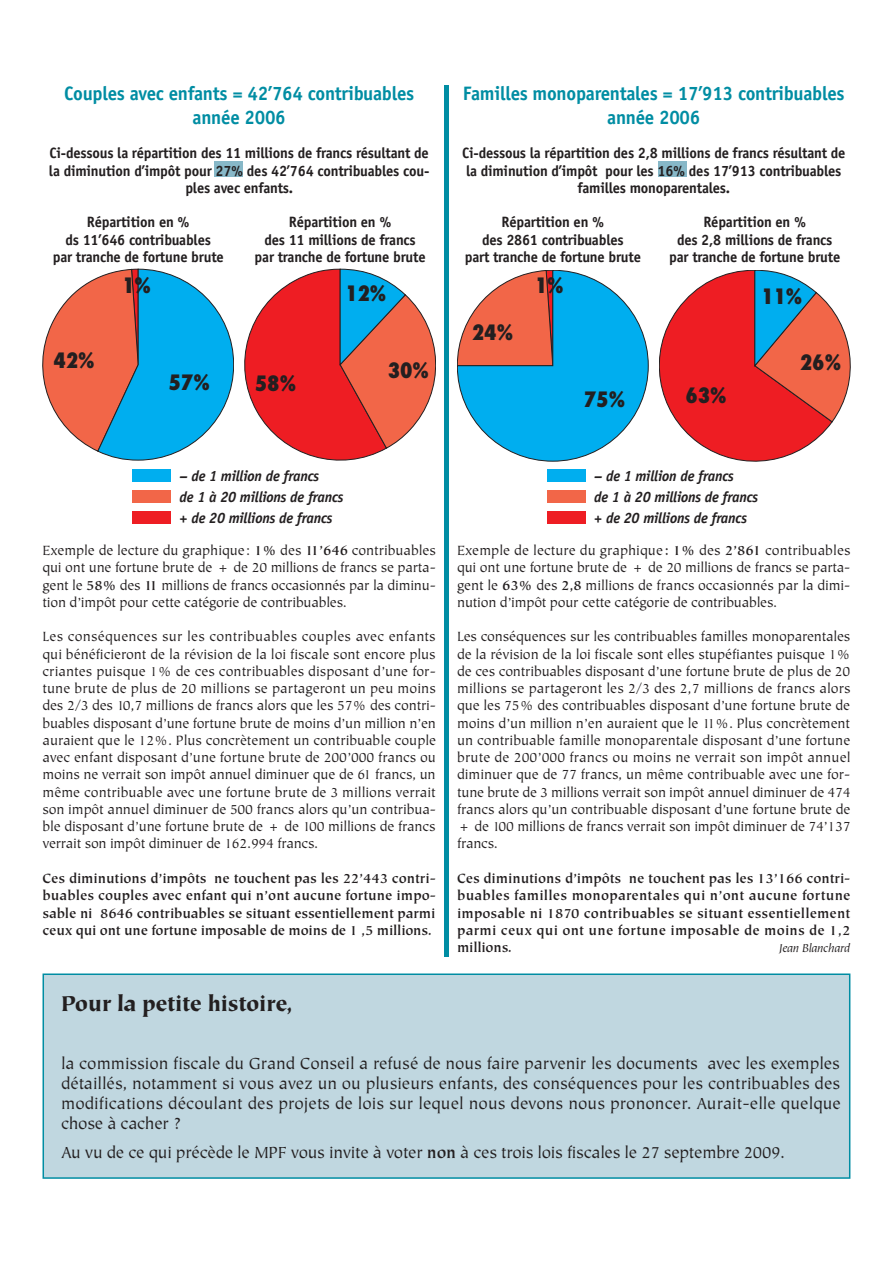
<style>
.page{position:relative;width:893px;height:1263px;background:#fff}
.page>*{position:absolute;margin:0;border:0;box-sizing:border-box;transform-origin:0 0}
.t1{font:900 24px "Tiepolo";letter-spacing:-.015em;color:#231f20}
.t2{font:800 condensed 20.55px "Futura";color:#231f20}
.t3{font:700 19.5px/23.5px "Officina Sans";letter-spacing:-.015em;color:#008da3;text-align:center}
.t4{font:18px/20.2px "Tiepolo";letter-spacing:-.015em;color:#231f20;text-align:justify}
.t5{font:15px/17.2px "Tiepolo";letter-spacing:-.015em;color:#231f20;text-align:justify}
.t6{font:700 15px/17.2px "Officina Sans";letter-spacing:-.015em;color:#231f20;text-align:center}
.t7{font:700 15px/17.2px "Tiepolo";letter-spacing:-.015em;color:#231f20;text-align:justify}
.t8{font:italic 700 15px/21px "Officina Sans";letter-spacing:-.015em;color:#231f20}
.t9{font:italic 12.75px "Tiepolo";letter-spacing:-.015em;color:#231f20}
.s1{font-weight:700}
</style>
<div class="page">
<div style="left:215px;top:162px;width:28px;height:15px;background:#87b8c8"></div>
<div style="left:658px;top:162px;width:28px;height:15px;background:#87b8c8"></div>
<svg style="left:43px;top:269px;width:191px;height:191px"></svg>
<svg style="left:244px;top:269px;width:192px;height:191px"></svg>
<svg style="left:457px;top:270px;width:191px;height:191px"></svg>
<svg style="left:659px;top:270px;width:191px;height:191px"></svg>
<div style="left:43px;top:974px;width:807px;height:204px;background:#c0d7e0"></div>
<div style="left:43px;top:973px;width:807px;height:206px;border:2px solid #008da3"></div>
<div style="left:444px;top:85px;width:5px;height:872px;background:#008da3"></div>
<div style="left:133px;top:469px;width:38px;height:13px;background:#00aeef"></div>
<div style="left:133px;top:490px;width:38px;height:13px;background:#f26648"></div>
<div style="left:133px;top:511px;width:38px;height:13px;background:#ee1d23"></div>
<div style="left:547px;top:469px;width:38px;height:13px;background:#00aeef"></div>
<div style="left:547px;top:490px;width:38px;height:13px;background:#f26648"></div>
<div style="left:547px;top:511px;width:38px;height:13px;background:#ee1d23"></div>
<h3 class="t3" style="left:64px;top:82px;width:352px">Couples avec enfants = 42’764 contribuables année 2006</h3>
<p class="t6" style="left:49px;top:144px;width:382px">Ci-dessous la répartition des 11 millions de francs résultant de la diminution d’impôt pour 27% des 42’764 contribuables cou&shy;ples avec enfants.</p>
<p class="t6" style="left:87px;top:213px;width:104px">Répartition en %</p>
<p class="t6" style="left:289px;top:213px;width:104px">Répartition en %</p>
<p class="t6" style="left:66px;top:231px;width:147px">ds 11’646 contribuables</p>
<p class="t6" style="left:264px;top:231px;width:153px">des 11 millions de francs</p>
<p class="t6" style="left:53px;top:248px;width:173px">par tranche de fortune brute</p>
<p class="t6" style="left:255px;top:248px;width:173px">par tranche de fortune brute</p>
<h3 class="t3" style="left:463px;top:82px;width:383px">Familles monoparentales = 17’913 contribuables année 2006</h3>
<p class="t6" style="left:462px;top:144px;width:385px">Ci-dessous la répartition des 2,8 millions de francs résultant de la diminution d’impôt pour les 16% des 17’913 contribuables familles monoparentales.</p>
<p class="t6" style="left:502px;top:213px;width:104px">Répartition en %</p>
<p class="t6" style="left:703px;top:213px;width:104px">Répartition en %</p>
<p class="t6" style="left:482px;top:231px;width:143px">des 2861 contribuables</p>
<p class="t6" style="left:677px;top:231px;width:157px">des 2,8 millions de francs</p>
<p class="t6" style="left:465px;top:248px;width:178px">part tranche de fortune brute</p>
<p class="t6" style="left:669px;top:248px;width:173px">par tranche de fortune brute</p>
<h2 class="t2" style="left:53px;top:348px;width:43px">42%</h2>
<h2 class="t2" style="left:122px;top:272px;width:30px">1%</h2>
<h2 class="t2" style="left:169px;top:369px;width:43px">57%</h2>
<h2 class="t2" style="left:255px;top:370px;width:43px">58%</h2>
<h2 class="t2" style="left:345px;top:281px;width:43px">12%</h2>
<h2 class="t2" style="left:535px;top:273px;width:30px">1%</h2>
<h2 class="t2" style="left:388px;top:357px;width:43px">30%</h2>
<h2 class="t2" style="left:472px;top:319px;width:43px">24%</h2>
<h2 class="t2" style="left:584px;top:387px;width:43px">75%</h2>
<h2 class="t2" style="left:685px;top:383px;width:43px">63%</h2>
<h2 class="t2" style="left:761px;top:283px;width:43px">11%</h2>
<h2 class="t2" style="left:800px;top:350px;width:43px">26%</h2>
<p class="t8" style="left:180px;top:466px;width:165px">– de 1 million de francs<br>de 1 à 20 millions de francs + de 20 millions de francs</p>
<p class="t8" style="left:594px;top:466px;width:165px">– de 1 million de francs<br>de 1 à 20 millions de francs + de 20 millions de francs</p>
<p class="t5" style="left:42px;top:542px;width:395px">Exemple de lecture du graphique: <span class="s1">1%</span> des <span class="s1">11’646</span> contribuables qui ont une fortune brute de + de 20 millions de francs se parta&shy;gent le <span class="s1">58%</span> des <span class="s1">11</span> millions de francs occasionnés par la diminu&shy;tion d’impôt pour cette catégorie de contribuables.</p>
<p class="t5" style="left:43px;top:629px;width:395px">Les conséquences sur les contribuables couples avec enfants qui bénéficieront de la révision de la loi fiscale sont encore plus criantes puisque 1% de ces contribuables disposant d’une for&shy;tune brute de plus de 20 millions se partageront un peu moins des 2/3 des 10,7 millions de francs alors que les 57% des contri&shy;buables disposant d’une fortune brute de moins d’un million n’en auraient que le 12%. Plus concrètement un contribuable couple avec enfant disposant d’une fortune brute de 200’000 francs ou moins ne verrait son impôt annuel diminuer que de 61 francs, un même contribuable avec une fortune brute de 3 millions verrait son impôt annuel diminuer de 500 francs alors qu’un contribua&shy;ble disposant d’une fortune brute de + de 100 millions de francs verrait son impôt diminuer de 162.994 francs.</p>
<p class="t7" style="left:43px;top:870px;width:395px">Ces diminutions d’impôts ne touchent pas les 22’443 contri&shy;buables couples avec enfant qui n’ont aucune fortune impo&shy;sable ni 8646 contribuables se situant essentiellement parmi ceux qui ont une fortune imposable de moins de 1 ,5 millions.</p>
<p class="t5" style="left:457px;top:542px;width:395px">Exemple de lecture du graphique<span class="s1">: 1%</span> des <span class="s1">2’861</span> contribuables qui ont une fortune brute de + de 20 millions de francs se parta&shy;gent le <span class="s1">63%</span> des <span class="s1">2,8</span> millions de francs occasionnés par la dimi&shy;nution d’impôt pour cette catégorie de contribuables.</p>
<p class="t5" style="left:457px;top:629px;width:395px">Les conséquences sur les contribuables familles monoparentales de la révision de la loi fiscale sont elles stupéfiantes puisque 1% de ces contribuables disposant d’une fortune brute de plus de 20 millions se partageront les 2/3 des 2,7 millions de francs alors que les 75% des contribuables disposant d’une fortune brute de moins d’un million n’en auraient que le 11%. Plus concrètement un contribuable famille monoparentale disposant d’une fortune brute de 200’000 francs ou moins ne verrait son impôt annuel diminuer que de 77 francs, un même contribuable avec une for&shy;tune brute de 3 millions verrait son impôt annuel diminuer de 474 francs alors qu’un contribuable disposant d’une fortune brute de + de 100 millions de francs verrait son impôt diminuer de 74’137 francs.</p>
<p class="t7" style="left:457px;top:870px;width:395px">Ces diminutions d’impôts ne touchent pas les 13’166 contri&shy;buables familles monoparentales qui n’ont aucune fortune imposable ni 1870 contribuables se situant essentiellement parmi ceux qui ont une fortune imposable de moins de 1,2 millions.</p>
<p class="t9" style="left:779px;top:941px;width:72px">Jean Blanchard</p>
<h1 class="t1" style="left:61px;top:990px;width:233px">Pour la petite histoire,</h1>
<p class="t4" style="left:61px;top:1053px;width:781px">la commission fiscale du Grand Conseil a refusé de nous faire parvenir les documents avec les exemples détaillés, notamment si vous avez un ou plusieurs enfants, des conséquences pour les contribuables des modifications découlant des projets de lois sur lequel nous devons nous prononcer. Aurait-elle quelque chose à cacher ?</p>
<p class="t4" style="left:61px;top:1143px;width:726px">Au vu de ce qui précède le MPF vous invite à voter <span class="s1">non</span> à ces trois lois fiscales le 27 septembre 2009.</p>
</div>
